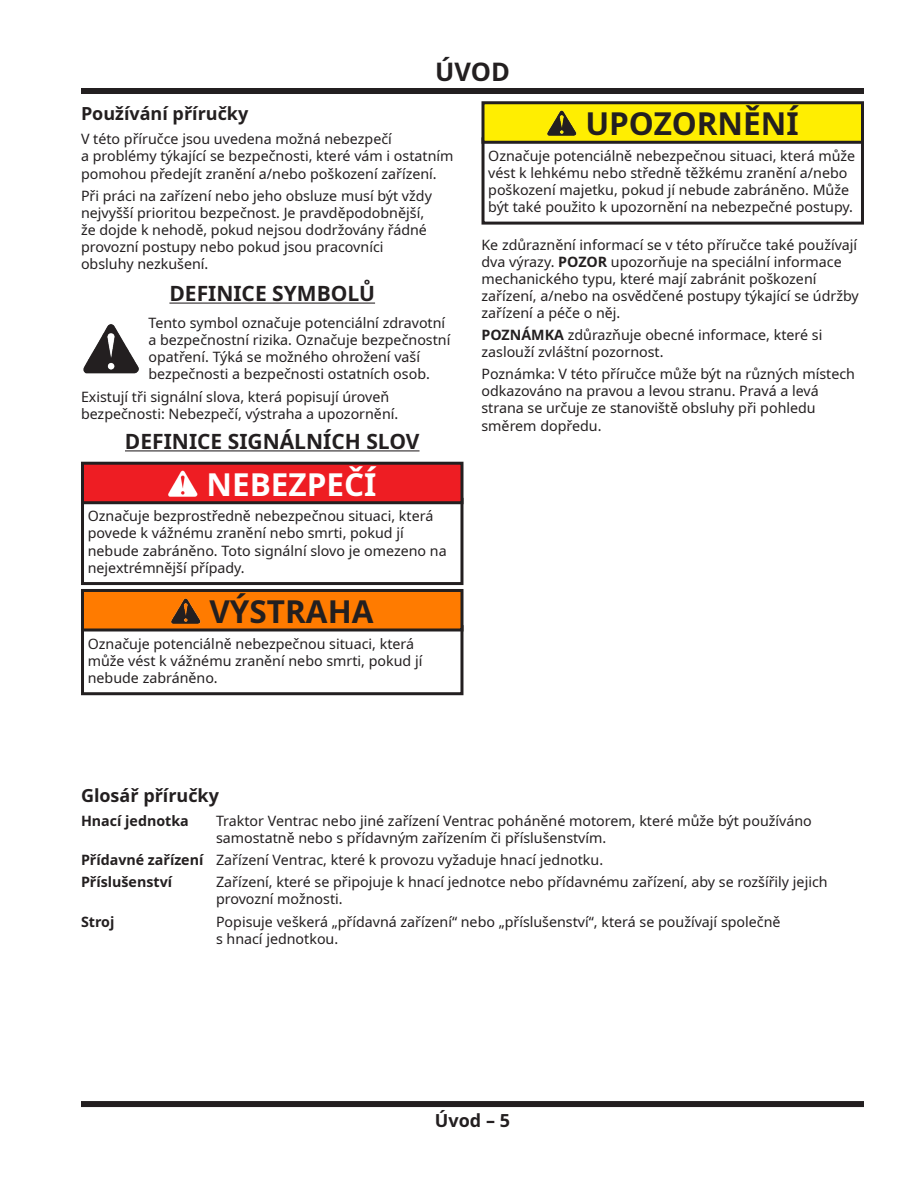
<style>
.page{position:relative;width:918px;height:1188px;background:#fff}
.page>*{position:absolute;margin:0;border:0;box-sizing:border-box;transform-origin:0 0}
.t1{font:700 31.5px "Noto Sans";color:#231f20}
.t2{font:700 31.5px "Noto Sans";color:#fff}
.t3{font:700 25.5px "Noto Sans";color:#231f20}
.t4{font:700 21px "Noto Sans";color:#231f20}
.t5{font:700 18px "Noto Sans";color:#231f20}
.t6{font:14.25px/17.1px "Noto Sans";color:#231f20}
.t7{font:700 14.25px "Noto Sans";color:#231f20}
.s1{font-weight:700}
</style>
<div class="page">
<div style="left:81px;top:88px;width:783px;height:6px;background:#231f20"></div>
<div style="left:81px;top:1101px;width:783px;height:6px;background:#231f20"></div>
<hr style="left:169px;top:303px;width:206px;height:1px;background:#231f20">
<hr style="left:125px;top:450px;width:295px;height:1px;background:#231f20">
<div style="left:81px;top:498px;width:382px;height:87px;border:3px solid #231f20"></div>
<div style="left:81px;top:625px;width:382px;height:70px;border:3px solid #231f20"></div>
<img style="left:83px;top:324px;width:56px;height:50px">
<div style="left:82px;top:463px;width:380px;height:40px;background:#ee1d23"></div>
<img style="left:168px;top:470px;width:30px;height:27px">
<div style="left:81px;top:462px;width:383px;height:42px;border:3px solid #231f20"></div>
<div style="left:82px;top:590px;width:380px;height:40px;background:#ff7b00"></div>
<img style="left:171px;top:598px;width:30px;height:26px">
<div style="left:81px;top:589px;width:383px;height:43px;border:3px solid #231f20"></div>
<div style="left:482px;top:137px;width:382px;height:88px;border:3px solid #231f20"></div>
<div style="left:483px;top:103px;width:380px;height:39px;background:#ffee01"></div>
<img style="left:547px;top:110px;width:30px;height:26px">
<div style="left:482px;top:101px;width:382px;height:43px;border:3px solid #231f20"></div>
<h2 class="t3" style="left:435px;top:54px;width:76px">ÚVOD</h2>
<p class="t5" style="left:81px;top:101px;width:169px">Používání příručky</p>
<p class="t6" style="left:81px;top:131px;width:374px">V této příručce jsou uvedena možná nebezpečí<br>a problémy týkající se bezpečnosti, které vám i ostatním pomohou předejít zranění a/nebo poškození zařízení.</p>
<p class="t6" style="left:81px;top:187px;width:352px">Při práci na zařízení nebo jeho obsluze musí být vždy nejvyšší prioritou bezpečnost. Je pravděpodobnější, že dojde k nehodě, pokud nejsou dodržovány řádné provozní postupy nebo pokud jsou pracovníci obsluhy nezkušení.</p>
<h3 class="t4" style="left:169px;top:279px;width:207px">DEFINICE SYMBOLŮ</h3>
<p class="t6" style="left:148px;top:315px;width:303px">Tento symbol označuje potenciální zdravotní a bezpečnostní rizika. Označuje bezpečnostní opatření. Týká se možného ohrožení vaší bezpečnosti a bezpečnosti ostatních osob.</p>
<p class="t6" style="left:81px;top:388px;width:319px">Existují tři signální slova, která popisují úroveň bezpečnosti: Nebezpečí, výstraha a upozornění.</p>
<h3 class="t4" style="left:125px;top:426px;width:296px">DEFINICE SIGNÁLNÍCH SLOV</h3>
<h1 class="t2" style="left:207px;top:462px;width:172px">NEBEZPEČÍ</h1>
<p class="t6" style="left:88px;top:508px;width:361px">Označuje bezprostředně nebezpečnou situaci, která povede k vážnému zranění nebo smrti, pokud jí nebude zabráněno. Toto signální slovo je omezeno na nejextrémnější případy.</p>
<h1 class="t1" style="left:209px;top:589px;width:166px">VÝSTRAHA</h1>
<p class="t6" style="left:88px;top:635px;width:336px">Označuje potenciálně nebezpečnou situaci, která může vést k vážnému zranění nebo smrti, pokud jí nebude zabráněno.</p>
<h1 class="t1" style="left:585px;top:102px;width:215px">UPOZORNĚNÍ</h1>
<p class="t6" style="left:488px;top:147px;width:369px">Označuje potenciálně nebezpečnou situaci, která může vést k lehkému nebo středně těžkému zranění a/nebo poškození majetku, pokud jí nebude zabráněno. Může být také použito k upozornění na nebezpečné postupy.</p>
<p class="t6" style="left:482px;top:236px;width:379px">Ke zdůraznění informací se v této příručce také používají dva výrazy. <span class="s1">POZOR</span> upozorňuje na speciální informace mechanického typu, které mají zabránit poškození zařízení, a/nebo na osvědčené postupy týkající se údržby zařízení a péče o něj.</p>
<p class="t6" style="left:482px;top:327px;width:342px"><span class="s1">POZNÁMKA</span> zdůrazňuje obecné informace, které si zaslouží zvláštní pozornost.</p>
<p class="t6" style="left:482px;top:366px;width:375px">Poznámka: V této příručce může být na různých místech odkazováno na pravou a levou stranu. Pravá a levá strana se určuje ze stanoviště obsluhy při pohledu směrem dopředu.</p>
<p class="t5" style="left:81px;top:783px;width:140px">Glosář příručky</p>
<p class="t7" style="left:81px;top:811px;width:109px">Hnací jednotka</p>
<p class="t6" style="left:216px;top:813px;width:597px">Traktor Ventrac nebo jiné zařízení Ventrac poháněné motorem, které může být používáno samostatně nebo s přídavným zařízením či příslušenstvím.</p>
<p class="t6" style="left:81px;top:849px;width:524px;line-height:22px"><span class="s1">Přídavné zařízení</span> Zařízení Ventrac, které k provozu vyžaduje hnací jednotku.<br><span class="s1">Příslušenství</span></p>
<p class="t6" style="left:216px;top:874px;width:613px">Zařízení, které se připojuje k hnací jednotce nebo přídavnému zařízení, aby se rozšířily jejich provozní možnosti.</p>
<p class="t7" style="left:81px;top:911px;width:35px">Stroj</p>
<p class="t6" style="left:216px;top:913px;width:566px">Popisuje veškerá „přídavná zařízení“ nebo „příslušenství“, která se používají společně s hnací jednotkou.</p>
<p class="t5" style="left:435px;top:1108px;width:77px">Úvod – 5</p>
</div>
